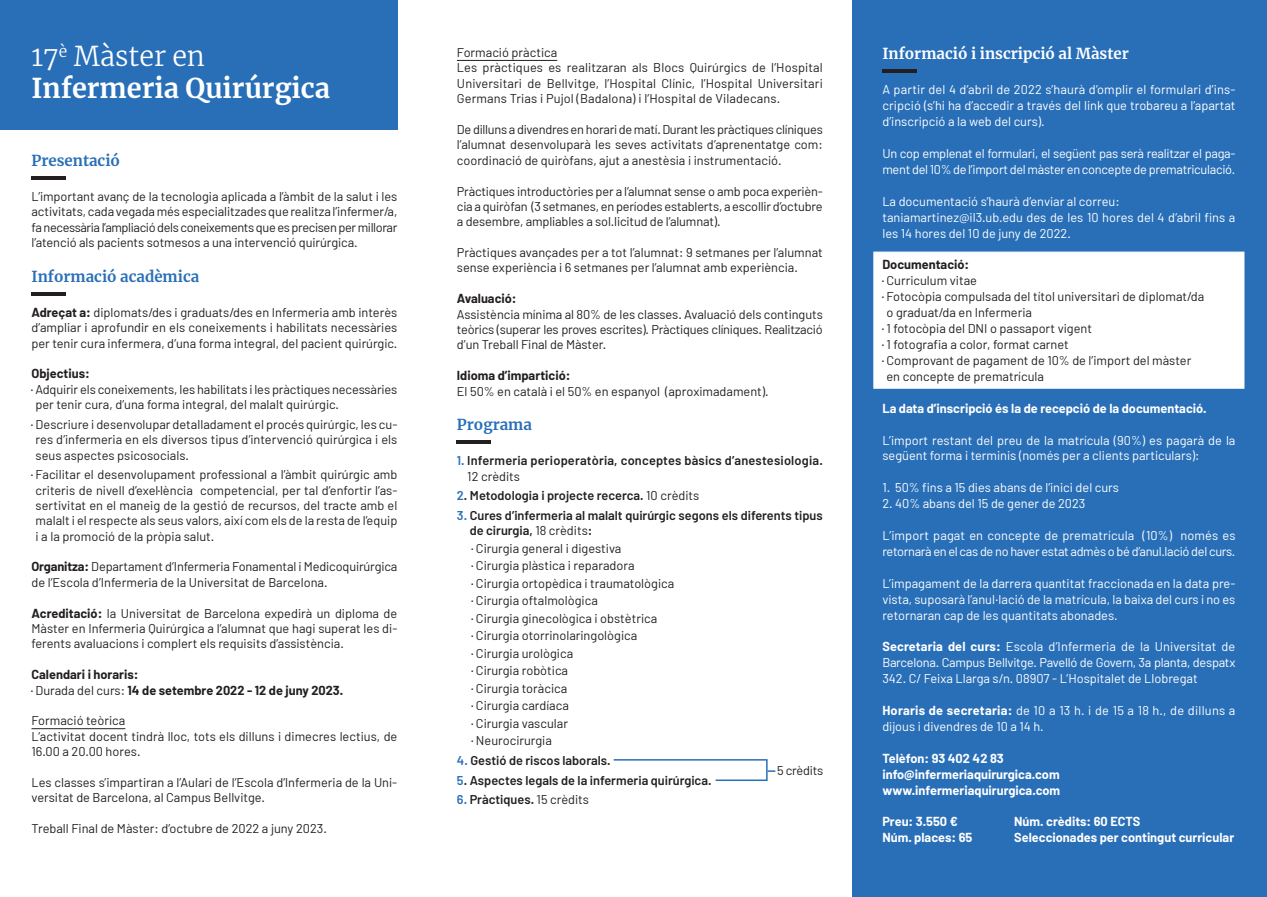
<style>
.page{position:relative;width:1267px;height:897px;background:#fff}
.page>*{position:absolute;margin:0;border:0;box-sizing:border-box;transform-origin:0 0}
.t1{font:700 27px/32.4px "Merriweather";color:#fff}
.t2{font:700 15px "Merriweather";color:#296fb8}
.t3{font:700 15px "Merriweather";color:#fff}
.t4{font:12.75px/15.5px "Barlow";color:#231f20;text-align:justify}
.t5{font:12.75px/15.9px "Barlow";color:#fff;text-align:justify}
.t6{font:600 12.75px/15.5px "Barlow";color:#231f20}
.t7{font:700 12.75px/15.9px "Barlow";color:#fff}
.t8{font:700 12.75px/15.5px "Barlow";color:#231f20}
.t9{font:12.75px/15.9px "Barlow";letter-spacing:-.02em;color:#fff}
.t10{font:12.75px/15.9px "Barlow";letter-spacing:-.025em;color:#fff}
.t11{font:12.75px "Barlow";letter-spacing:-.02em;color:#231f20}
.s1{font-weight:300}
.s2{font-weight:700}
.s3{font-weight:400}
.s4{color:#296fb8}
</style>
<div class="page">
<div style="left:852px;top:0;width:414px;height:896px;background:#296fb8"></div>
<div style="left:0;top:0;width:397px;height:130px;background:#296fb8"></div>
<div style="left:873px;top:252px;width:371px;height:136px;background:#fff"></div>
<hr style="left:31px;top:728px;width:94px;height:1px;background:#231f20">
<hr style="left:32px;top:176px;width:34px;height:3px;background:#231f20">
<hr style="left:32px;top:292px;width:34px;height:3px;background:#231f20">
<hr style="left:882px;top:69px;width:34px;height:4px;background:#231f20">
<hr style="left:457px;top:60px;width:100px;height:1px;background:#231f20">
<hr style="left:457px;top:440px;width:34px;height:4px;background:#231f20">
<svg style="left:613px;top:759px;width:162px;height:22px"></svg>
<h1 class="t1" style="left:31px;top:39px;width:300px"><span class="s1">17</span><sup>è</sup> <span class="s1">Màster en<br></span>Infermeria Quirúrgica</h1>
<p class="t2" style="left:31px;top:150px;width:90px">Presentació</p>
<p class="t4" style="left:31px;top:188px;width:367px">L’important avanç de la tecnologia aplicada a l’àmbit de la salut i les activitats, cada vegada més especialitzades que realitza l’infermer/a, fa necessària l’ampliació dels coneixements que es precisen per millorar l’atenció als pacients sotmesos a una intervenció quirúrgica.</p>
<p class="t2" style="left:31px;top:266px;width:169px">Informació acadèmica</p>
<p class="t4" style="left:31px;top:304px;width:367px"><span class="s2">Adreçat a:</span> diplomats/des i graduats/des en Infermeria amb interès d’ampliar i aprofundir en els coneixements i habilitats necessàries per tenir cura infermera, d’una forma integral, del pacient quirúrgic.</p>
<p class="t8" style="left:31px;top:366px;width:60px">Objectius:</p>
<p class="t4" style="left:35px;top:381px;width:363px;text-indent:-4px">· Adquirir els coneixements, les habilitats i les pràctiques necessàries per tenir cura, d’una forma integral, del malalt quirúrgic.</p>
<p class="t4" style="left:36px;top:416px;width:363px;text-indent:-4px">· Descriure i desenvolupar detalladament el procés quirúrgic, les cu&shy;res d’infermeria en els diversos tipus d’intervenció quirúrgica i els seus aspectes psicosocials.</p>
<p class="t4" style="left:36px;top:466px;width:363px;text-indent:-4px">· Facilitar el desenvolupament professional a l’àmbit quirúrgic amb criteris de nivell d’exel·lència competencial, per tal d’enfortir l’as&shy;sertivitat en el maneig de la gestió de recursos, del tracte amb el malalt i el respecte als seus valors, així com els de la resta de l’equip i a la promoció de la pròpia salut.</p>
<p class="t4" style="left:31px;top:558px;width:367px"><span class="s2">Organitza:</span> Departament d’Infermeria Fonamental i Medicoquirúrgica de l’Escola d’Infermeria de la Universitat de Barcelona.</p>
<p class="t4" style="left:31px;top:605px;width:367px"><span class="s2">Acreditació:</span> la Universitat de Barcelona expedirà un diploma de Màster en Infermeria Quirúrgica a l’alumnat que hagi superat les di&shy;ferents avaluacions i complert els requisits d’assistència.</p>
<p class="t8" style="left:31px;top:666px;width:313px">Calendari i horaris:<br><sup>·</sup> <span class="s3">Durada del curs:</span> 14 de setembre 2022 - 12 de juny 2023.</p>
<p class="t4" style="left:31px;top:712px;width:367px;text-align:left">Formació teòrica<br>L’activitat docent tindrà lloc, tots els dilluns i dimecres lectius, de<br>16.00 a 20.00 hores.</p>
<p class="t4" style="left:31px;top:774px;width:367px">Les classes s’impartiran a l’Aulari de l’Escola d’lnfermeria de la Uni&shy;versitat de Barcelona, al Campus Bellvitge.</p>
<p class="t4" style="left:31px;top:820px;width:297px">Treball Final de Màster: d’octubre de 2022 a juny 2023.</p>
<p class="t4" style="left:457px;top:44px;width:367px;text-align:left">Formació pràctica<br>Les pràctiques es realitzaran als Blocs Quirúrgics de l’Hospital Universitari de Bellvitge, l’Hospital Clínic, l’Hospital Universitari Germans Trias i Pujol (Badalona) i l’Hospital de Viladecans.</p>
<p class="t4" style="left:457px;top:121px;width:367px">De dilluns a divendres en horari de matí. Durant les pràctiques clíniques l’alumnat desenvoluparà les seves activitats d’aprenentatge com: coordinació de quiròfans, ajut a anestèsia i instrumentació.</p>
<p class="t4" style="left:457px;top:183px;width:367px">Pràctiques introductòries per a l’alumnat sense o amb poca experièn&shy;cia a quiròfan (3 setmanes, en períodes establerts, a escollir d’octubre a desembre, ampliables a sol.licitud de l’alumnat).</p>
<p class="t4" style="left:457px;top:244px;width:367px">Pràctiques avançades per a tot l’alumnat: 9 setmanes per l’alumnat sense experiència i 6 setmanes per l’alumnat amb experiència.</p>
<p class="t8" style="left:457px;top:291px;width:61px">Avaluació:</p>
<p class="t4" style="left:457px;top:306px;width:367px">Assistència mínima al 80% de les classes. Avaluació dels continguts teòrics (superar les proves escrites). Pràctiques clíniques. Realització d’un Treball Final de Màster.</p>
<p class="t8" style="left:457px;top:367px;width:115px">Idioma d’impartició:</p>
<p class="t4" style="left:457px;top:383px;width:313px">El 50% en català i el 50% en espanyol (aproximadament).</p>
<p class="t2" style="left:457px;top:414px;width:76px">Programa</p>
<p class="t6" style="left:467px;top:453px;width:357px;text-indent:-10px"><span class="s4">1.</span> Infermeria perioperatòria, conceptes bàsics d’anestesiologia.<br><span class="s3">12 crèdits</span></p>
<p class="t6" style="left:457px;top:487px;width:244px"><span class="s4">2</span>. Metodologia i projecte recerca. <span class="s3">10 crèdits</span></p>
<p class="t6" style="left:469px;top:507px;width:354px;text-indent:-13px"><span class="s4">3.</span> Cures d’infermeria al malalt quirúrgic segons els diferents tipus de cirurgia, <span class="s3">18 crèdits</span>:</p>
<p class="t4" style="left:472px;top:539px;width:204px;line-height:17.5px;text-align:left">· Cirurgia general i digestiva<br>· Cirurgia plàstica i reparadora<br>· Cirurgia ortopèdica i traumatològica · Cirurgia oftalmològica<br>· Cirurgia ginecològica i obstètrica<br>· Cirurgia otorrinolaringològica<br>· Cirurgia urològica<br>· Cirurgia robòtica<br>· Cirurgia toràcica<br>· Cirurgia cardíaca<br>· Cirurgia vascular<br>· Neurocirurgia</p>
<p class="t6" style="left:457px;top:752px;width:155px"><span class="s4">4.</span> Gestió de riscos laborals.</p>
<p class="t6" style="left:457px;top:772px;width:256px"><span class="s4">5</span>. Aspectes legals de la infermeria quirúrgica.</p>
<p class="t6" style="left:457px;top:791px;width:134px"><span class="s4">6.</span> Pràctiques. <span class="s3">15 crèdits</span></p>
<p class="t11" style="left:777px;top:762px;width:47px">5 crèdits</p>
<p class="t3" style="left:882px;top:43px;width:248px">Informació i inscripció al Màster</p>
<p class="t5" style="left:882px;top:82px;width:354px">A partir del 4 d’abril de 2022 s’haurà d’omplir el formulari d’ins&shy;cripció (s’hi ha d’accedir a través del link que trobareu a l’apartat d’inscripció a la web del curs).</p>
<p class="t9" style="left:882px;top:145px;width:354px">Un cop emplenat el formulari, el següent pas serà realitzar el paga&shy;ment del 10% de l’import del màster en concepte de prematriculació.</p>
<p class="t5" style="left:882px;top:193px;width:354px;text-align:left">La documentació s’haurà d’enviar al correu: taniamartinez@il3.ub.edu des de les 10 hores del 4 d’abril fins a les 14 hores del 10 de juny de 2022.</p>
<p class="t8" style="left:882px;top:257px;width:88px">Documentació:</p>
<p class="t4" style="left:882px;top:273px;width:96px">· Curriculum vitae</p>
<p class="t4" style="left:882px;top:288px;width:323px">· Fotocòpia compulsada del títol universitari de diplomat/da</p>
<p class="t4" style="left:886px;top:304px;width:147px">o graduat/da en Infermeria</p>
<p class="t4" style="left:882px;top:320px;width:211px">· 1 fotocòpia del DNI o passaport vigent</p>
<p class="t4" style="left:882px;top:336px;width:188px">· 1 fotografia a color, format carnet</p>
<p class="t4" style="left:882px;top:352px;width:310px">· Comprovant de pagament de 10% de l’import del màster</p>
<p class="t4" style="left:886px;top:368px;width:159px">en concepte de prematrícula</p>
<p class="t7" style="left:882px;top:400px;width:326px">La data d’inscripció és la de recepció de la documentació.</p>
<p class="t5" style="left:882px;top:431px;width:354px">L’import restant del preu de la matrícula (90%) es pagarà de la següent forma i terminis (només per a clients particulars):</p>
<p class="t5" style="left:882px;top:479px;width:238px">1. 50% fins a 15 dies abans de l’inici del curs</p>
<p class="t5" style="left:882px;top:495px;width:204px">2. 40% abans del 15 de gener de 2023</p>
<p class="t10" style="left:882px;top:527px;width:354px">L’import pagat en concepte de prematrícula (10%) només es retornarà en el cas de no haver estat admès o bé d’anul.lació del curs.</p>
<p class="t5" style="left:882px;top:574px;width:354px">L’impagament de la darrera quantitat fraccionada en la data pre&shy;vista, suposarà l’anul.lació de la matrícula, la baixa del curs i no es retornaran cap de les quantitats abonades.</p>
<p class="t5" style="left:882px;top:638px;width:354px"><span class="s2">Secretaria del curs:</span> Escola d’Infermeria de la Universitat de Barcelona. Campus Bellvitge. Pavelló de Govern, 3a planta, despatx 342. C/ Feixa Llarga s/n. 08907 - L’Hospitalet de Llobregat</p>
<p class="t5" style="left:882px;top:702px;width:354px"><span class="s2">Horaris de secretaria:</span> de 10 a 13 h. i de 15 a 18 h., de dilluns a dijous i divendres de 10 a 14 h.</p>
<p class="t7" style="left:882px;top:750px;width:179px">Telèfon: 93 402 42 83 info@infermeriaquirurgica.com www.infermeriaquirurgica.com</p>
<p class="t7" style="left:882px;top:813px;width:77px">Preu: 3.550 €</p>
<p class="t7" style="left:1014px;top:813px;width:128px">Núm. crèdits: 60 ECTS</p>
<p class="t7" style="left:882px;top:829px;width:92px">Núm. places: 65</p>
<p class="t7" style="left:1014px;top:829px;width:221px">Seleccionades per contingut curricular</p>
</div>
